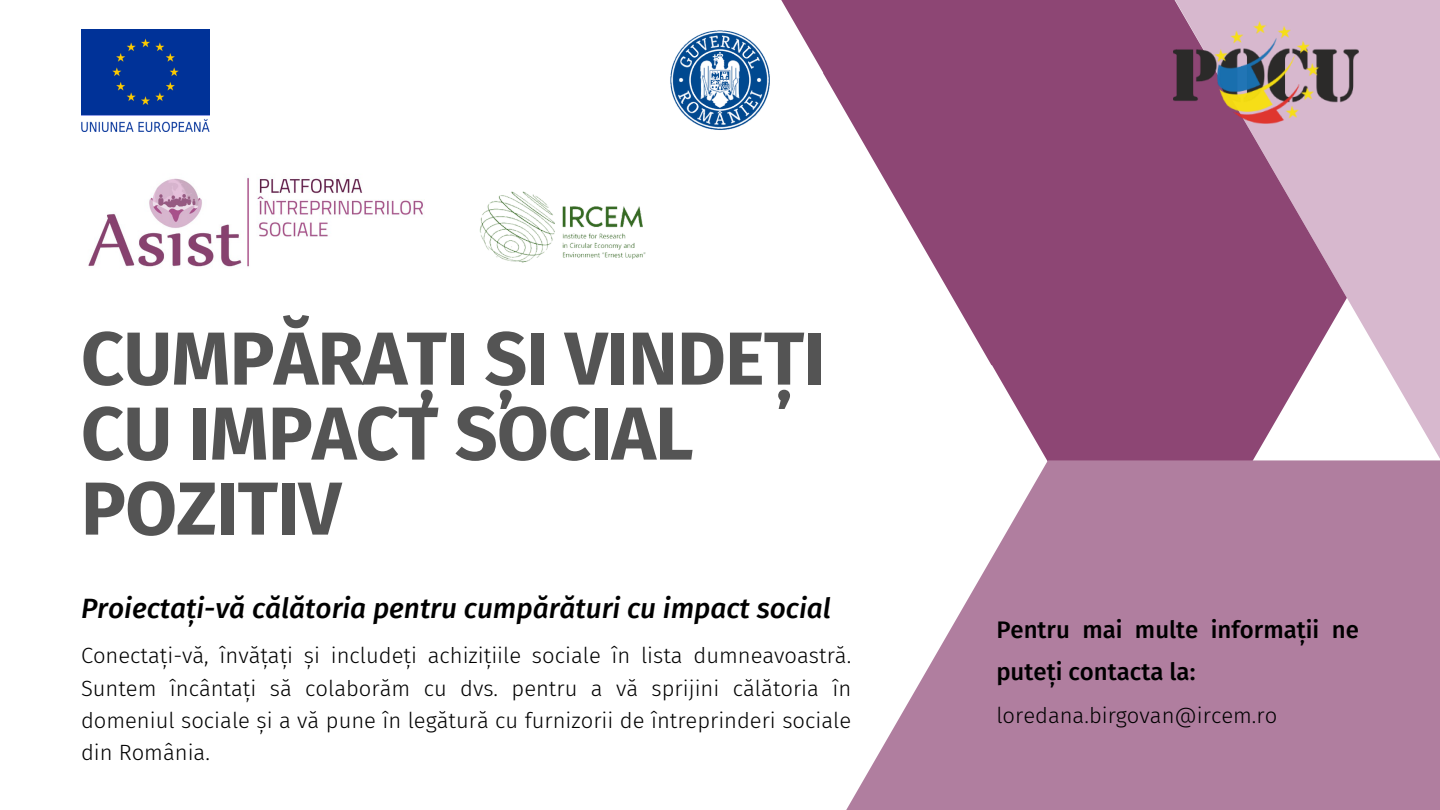
<style>
.page{position:relative;width:1440px;height:810px;background:#fff}
.page>*{position:absolute;margin:0;border:0;box-sizing:border-box;transform-origin:0 0}
.t1{font:700 75px/75px "Fira Sans";letter-spacing:-.01em;color:#545454}
.t2{font:italic 500 28px "Fira Sans";color:#000}
.t3{font:500 24px/41.2px "Fira Sans";color:#000}
.t4{font:300 22px/32.2px "Fira Sans";color:#000;text-align:justify}
</style>
<div class="page">
<svg style="left:1347px;top:0;width:93px;height:459px;fill:#d7b8ce"></svg>
<svg style="left:781px;top:0;width:566px;height:460px;fill:#8d4674"></svg>
<svg style="left:846px;top:460px;width:594px;height:350px;fill:#b07e9f"></svg>
<img style="left:88px;top:177px;width:335px;height:90px">
<img style="left:479px;top:191px;width:167px;height:72px">
<img style="left:81px;top:30px;width:128px;height:102px">
<img style="left:670px;top:30px;width:100px;height:100px">
<img style="left:1174px;top:22px;width:185px;height:102px">
<p class="t1" style="left:81px;top:322px;width:746px">CUMPĂRAȚI ȘI VINDEȚI<br>CU IMPACT SOCIAL<br>POZITIV</p>
<p class="t2" style="left:81px;top:592px;width:751px">Proiectați-vă călătoria pentru cumpărături cu impact social</p>
<p class="t4" style="left:81px;top:640px;width:772px">Conectați-vă, învățați și includeți achizițiile sociale în lista dumneavoastră.<br>Suntem încântați să colaborăm cu dvs. pentru a vă sprijini călătoria în domeniul sociale și a vă pune în legătură cu furnizorii de întreprinderi sociale din România.</p>
<p class="t3" style="left:996px;top:610px;width:364px">Pentru mai multe informații ne puteți contacta la:</p>
<p class="t4" style="left:996px;top:700px;width:282px">loredana.birgovan@ircem.ro</p>
</div>
